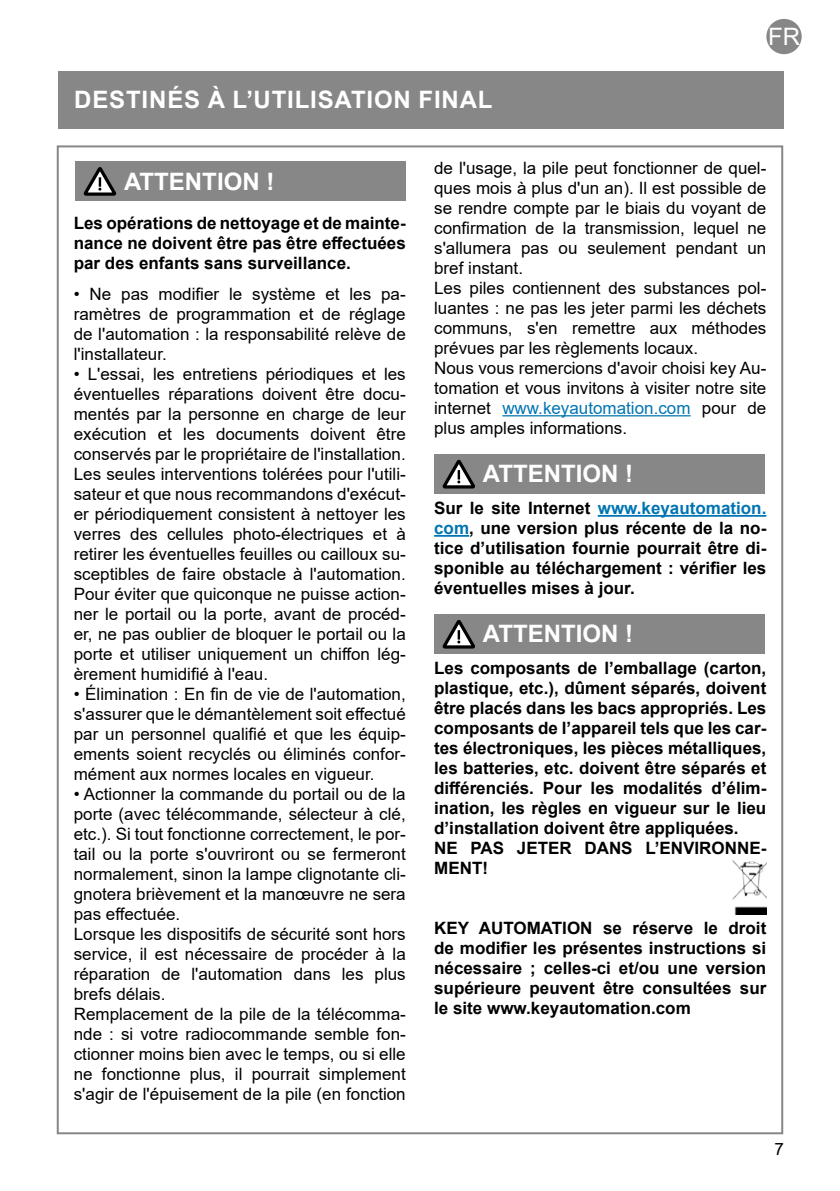
<style>
.page{position:relative;width:840px;height:1191px;background:#fff}
.page>*{position:absolute;margin:0;border:0;box-sizing:border-box;transform-origin:0 0}
.t1{font:700 24px "Arial";color:#fff}
.t2{font:700 24px "Arial";letter-spacing:.035em;color:#fff}
.t3{font:24px "Arial";color:#fff}
.t4{font:17px/20px "Arial";color:#000;text-align:justify}
.t5{font:700 17px/20px "Arial";color:#000;text-align:justify}
.s1{color:#0075b3}
</style>
<div class="page">
<div style="left:58px;top:71px;width:725px;height:58px;background:#878787"></div>
<div style="left:766px;top:19px;width:35px;height:35px;background:#878787;border-radius:50%"></div>
<div style="left:75px;top:161px;width:330px;height:40px;background:#878787"></div>
<svg style="left:84px;top:167px;width:32px;height:29px"></svg>
<hr style="left:502px;top:415px;width:188px;height:1px;background:#0075b3">
<hr style="left:597px;top:515px;width:169px;height:2px;background:#0075b3">
<hr style="left:434px;top:535px;width:35px;height:2px;background:#0075b3">
<div style="left:434px;top:454px;width:330px;height:40px;background:#878787"></div>
<svg style="left:442px;top:460px;width:33px;height:28px"></svg>
<div style="left:434px;top:614px;width:330px;height:40px;background:#878787"></div>
<svg style="left:442px;top:620px;width:33px;height:28px"></svg>
<img style="left:732px;top:860px;width:34px;height:54px">
<h1 class="t2" style="left:74px;top:82px;width:419px">DESTINÉS À L’UTILISATION FINAL</h1>
<h1 class="t3" style="left:767px;top:20px;width:33px">FR</h1>
<h1 class="t1" style="left:124px;top:164px;width:152px">ATTENTION !</h1>
<p class="t5" style="left:74px;top:213px;width:333px">Les opérations de nettoyage et de mainte&shy;nance ne doivent être pas être effectuées par des enfants sans surveillance.</p>
<p class="t4" style="left:74px;top:284px;width:333px">• Ne pas modifier le système et les pa&shy;ramètres de programmation et de réglage de l'automation : la responsabilité relève de l'installateur.</p>
<p class="t4" style="left:74px;top:364px;width:333px">• L'essai, les entretiens périodiques et les éventuelles réparations doivent être docu&shy;mentés par la personne en charge de leur exécution et les documents doivent être conservés par le propriétaire de l'installation.<br>Les seules interventions tolérées pour l'utili&shy;sateur et que nous recommandons d'exécut&shy;er périodiquement consistent à nettoyer les verres des cellules photo-électriques et à retirer les éventuelles feuilles ou cailloux su&shy;sceptibles de faire obstacle à l'automation.<br>Pour éviter que quiconque ne puisse action&shy;ner le portail ou la porte, avant de procéd&shy;er, ne pas oublier de bloquer le portail ou la porte et utiliser uniquement un chiffon lég&shy;èrement humidifié à l'eau.</p>
<p class="t4" style="left:74px;top:684px;width:333px">• Élimination : En fin de vie de l'automation, s'assurer que le démantèlement soit effectué par un personnel qualifié et que les équip&shy;ements soient recyclés ou éliminés confor&shy;mément aux normes locales en vigueur.</p>
<p class="t4" style="left:74px;top:784px;width:333px;text-align:left">• Actionner la commande du portail ou de la porte (avec télécommande, sélecteur à clé, etc.). Si tout fonctionne correctement, le por&shy;tail ou la porte s'ouvriront ou se fermeront normalement, sinon la lampe clignotante cli&shy;gnotera brièvement et la manœuvre ne sera pas effectuée.<br>Lorsque les dispositifs de sécurité sont hors service, il est nécessaire de procéder à la réparation de l'automation dans les plus brefs délais.<br>Remplacement de la pile de la télécomma&shy;nde : si votre radiocommande semble fon&shy;ctionner moins bien avec le temps, ou si elle ne fonctionne plus, il pourrait simplement s'agir de l'épuisement de la pile (en fonction</p>
<p class="t4" style="left:434px;top:158px;width:333px;text-align:left">de l'usage, la pile peut fonctionner de quel&shy;ques mois à plus d'un an). Il est possible de se rendre compte par le biais du voyant de confirmation de la transmission, lequel ne s'allumera pas ou seulement pendant un bref instant.<br>Les piles contiennent des substances pol&shy;luantes : ne pas les jeter parmi les déchets communs, s'en remettre aux méthodes prévues par les règlements locaux.<br>Nous vous remercions d'avoir choisi key Au&shy;tomation et vous invitons à visiter notre site internet <span class="s1">www.keyautomation.com</span> pour de plus amples informations.</p>
<h1 class="t1" style="left:482px;top:457px;width:152px">ATTENTION !</h1>
<p class="t5" style="left:434px;top:498px;width:333px">Sur le site Internet <span class="s1">www.keyautomation. com</span>, une version plus récente de la no&shy;tice d’utilisation fournie pourrait être di&shy;sponible au téléchargement : vérifier les éventuelles mises à jour.</p>
<h1 class="t1" style="left:482px;top:617px;width:152px">ATTENTION !</h1>
<p class="t5" style="left:434px;top:658px;width:333px;text-align:left">Les composants de l’emballage (carton, plastique, etc.), dûment séparés, doivent être placés dans les bacs appropriés. Les composants de l’appareil tels que les car&shy;tes électroniques, les pièces métalliques, les batteries, etc. doivent être séparés et différenciés. Pour les modalités d’élim&shy;ination, les règles en vigueur sur le lieu d’installation doivent être appliquées.<br>NE PAS JETER DANS L’ENVIRONNE-MENT!</p>
<p class="t5" style="left:434px;top:918px;width:333px">KEY AUTOMATION se réserve le droit de modifier les présentes instructions si nécessaire ; celles-ci et/ou une version supérieure peuvent être consultées sur le site www.keyautomation.com</p>
<p class="t4" style="left:774px;top:1138px;width:11px">7</p>
</div>
